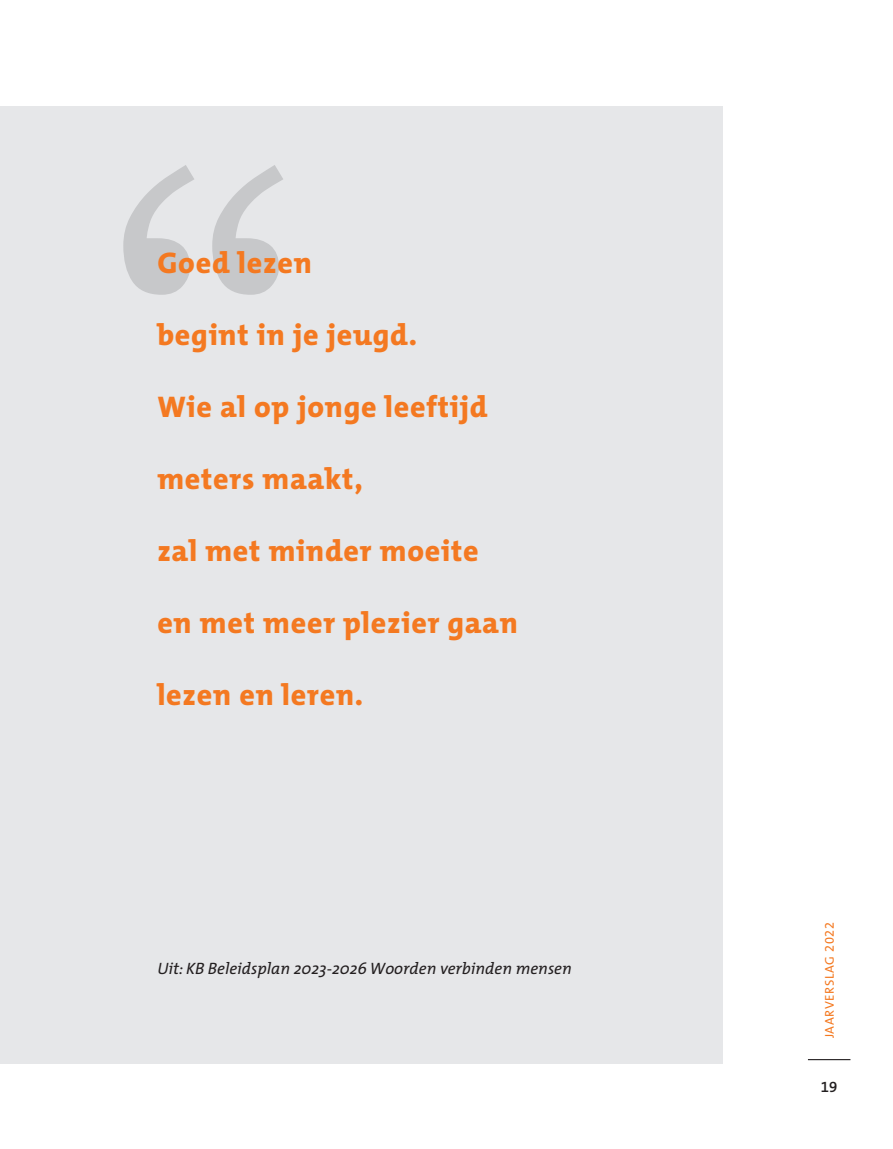
<style>
.page{position:relative;width:893px;height:1149px;background:#fff}
.page>*{position:absolute;margin:0;border:0;box-sizing:border-box;transform-origin:0 0}
.t1{font:800 30px "The Mix";letter-spacing:.025em;color:#f47921}
.t2{font:italic 16.5px "The Mix";color:#231f20}
.t3{font:15px "The Mix Semi Bold Expert";color:#231f20}
.t4{font:12.75px "The Mix";letter-spacing:.05em;color:#f47921}
.s1{font-family:"The Mix Regular Expert"}
</style>
<div class="page">
<hr style="left:808px;top:1058px;width:42px;height:1px;background:#231f20">
<div style="left:0;top:106px;width:723px;height:957px;background:#e6e7e9"></div>
<svg style="left:123px;top:165px;width:160px;height:130px"></svg>
<p class="t1" style="left:157px;top:245px;width:156px">Goed lezen</p>
<p class="t1" style="left:157px;top:317px;width:261px">begint in je jeugd.</p>
<p class="t1" style="left:157px;top:389px;width:332px">Wie al op jonge leeftijd</p>
<p class="t1" style="left:157px;top:461px;width:207px">meters maakt,</p>
<p class="t1" style="left:157px;top:533px;width:323px">zal met minder moeite</p>
<p class="t1" style="left:157px;top:605px;width:362px">en met meer plezier gaan</p>
<p class="t1" style="left:157px;top:677px;width:207px">lezen en leren.</p>
<p class="t2" style="left:157px;top:954px;width:416px">Uit: KB Beleidsplan 2023-2026 Woorden verbinden mensen</p>
<p class="t4" style="left:819px;top:1037px;width:118px;rotate:-90deg">JAARVERSLAG <span class="s1">2022</span></p>
<p class="t3" style="left:821px;top:1074px;width:18px">19</p>
</div>
